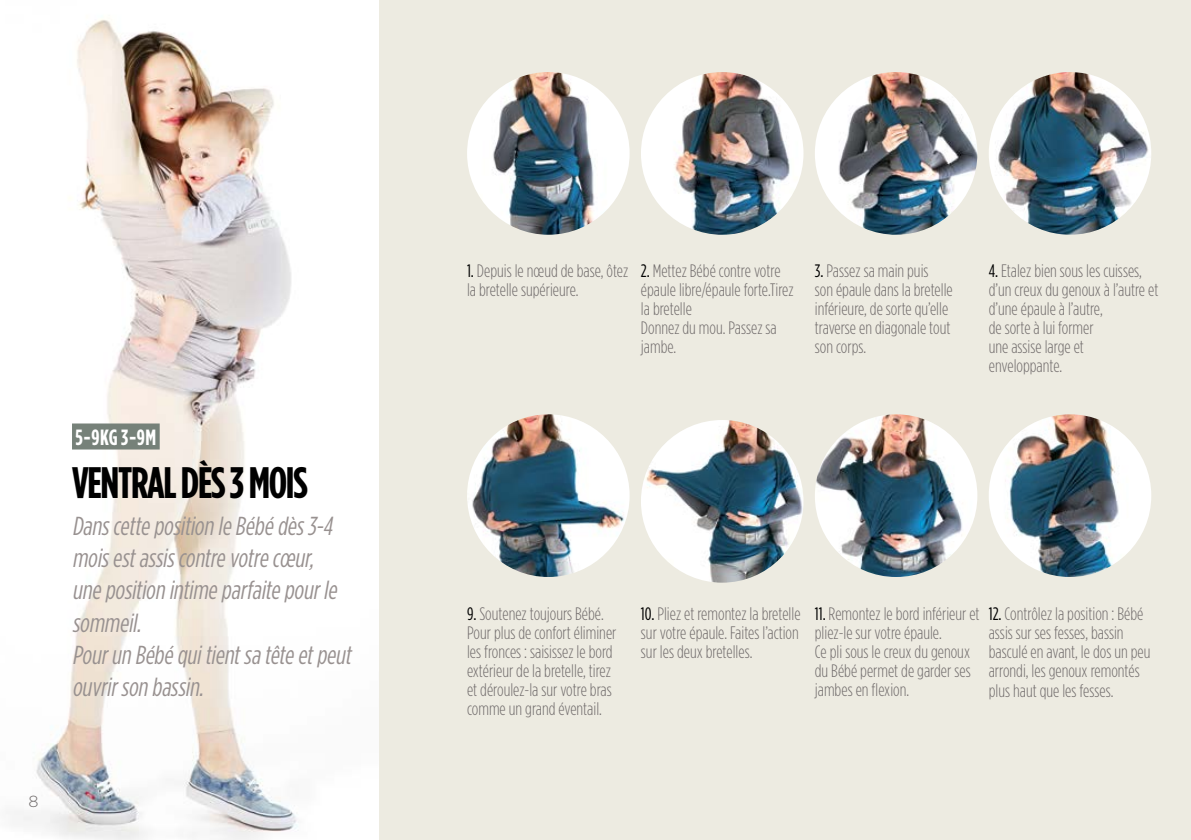
<style>
.page{position:relative;width:1191px;height:840px;background:#fff}
.page>*{position:absolute;margin:0;border:0;box-sizing:border-box;transform-origin:0 0}
.t1{font:700 44px "Gotham Condensed";letter-spacing:-.03em;color:#000}
.t2{font:italic 26px/32px "Gotham Condensed";color:#989190}
.t3{font:700 22px "Gotham Condensed";color:#fff}
.t4{font:300 18px/19px "Gotham Condensed";color:#6f6a6a}
.t5{font:300 16px "Gotham";color:#6f6a6a}
.s1{font-weight:400;color:#000}
</style>
<div class="page">
<img style="left:14px;top:19px;width:284px;height:820px">
<div style="left:379px;top:0;width:812px;height:839px;background:#edebe1"></div>
<img style="left:641px;top:420px;width:162px;height:162px;border-radius:81px">
<img style="left:815px;top:414px;width:162px;height:162px;border-radius:81px">
<img style="left:988px;top:414px;width:163px;height:162px;border-radius:81px">
<img style="left:467px;top:414px;width:162px;height:162px;border-radius:81px">
<img style="left:467px;top:72px;width:162px;height:162px;border-radius:81px">
<img style="left:641px;top:72px;width:162px;height:162px;border-radius:81px">
<img style="left:815px;top:72px;width:162px;height:162px;border-radius:81px">
<img style="left:988px;top:72px;width:163px;height:162px;border-radius:81px">
<div style="left:72px;top:423px;width:88px;height:26px;background:#768179"></div>
<p class="t3" style="left:75px;top:423px;width:82px">5-9KG 3-9M</p>
<h1 class="t1" style="left:72px;top:456px;width:237px">VENTRAL DÈS 3 MOIS</h1>
<h2 class="t2" style="left:72px;top:509px;width:285px">Danscetteposition leBébédès3-4 moisestassiscontrevotrecœur, uneposition intimeparfaitepourle sommeil.<br>Pourun Bébéquitientsatêteetpeut ouvrirson bassin.</h2>
<p class="t5" style="left:28px;top:791px;width:12px">8</p>
<p class="t4" style="left:467px;top:261px;width:163px"><span class="s1">1.</span> Depuis le nœud de base, ôtez la bretelle supérieure.</p>
<p class="t4" style="left:641px;top:261px;width:154px"><span class="s1">2.</span> Mettez Bébé contre votre épaule libre/épaule forte.Tirez la bretelle<br>Donnez du mou. Passez sa jambe.</p>
<p class="t4" style="left:988px;top:261px;width:171px"><span class="s1">4.</span> Etalez bien sous les cuisses, d’un creux du genoux à l’autre et d’une épaule à l’autre,<br>de sorte à lui former<br>une assise large et enveloppante.</p>
<p class="t4" style="left:815px;top:261px;width:139px"><span class="s1">3.</span> Passez sa main puis<br>son épaule dans la bretelle inférieure, de sorte qu’elle traverse en diagonale tout son corps.</p>
<p class="t4" style="left:641px;top:604px;width:161px;text-align:justify"><span class="s1">10.</span> Pliez et remontez la bretelle sur votre épaule. Faites l’action sur les deux bretelles.</p>
<p class="t4" style="left:815px;top:604px;width:166px"><span class="s1">11.</span> Remontez le bord inférieur et pliez-le sur votre épaule.<br>Ce pli sous le creux du genoux du Bébé permet de garder ses jambes en flexion.</p>
<p class="t4" style="left:467px;top:604px;width:151px"><span class="s1">9.</span> Soutenez toujours Bébé.<br>Pour plus de confort éliminer les fronces : saisissez le bord extérieur de la bretelle, tirez et déroulez-la sur votre bras comme un grand éventail.</p>
<p class="t4" style="left:988px;top:604px;width:163px"><span class="s1">12.</span> Contrôlez la position : Bébé assis sur ses fesses, bassin basculé en avant, le dos un peu arrondi, les genoux remontés plus haut que les fesses.</p>
</div>
